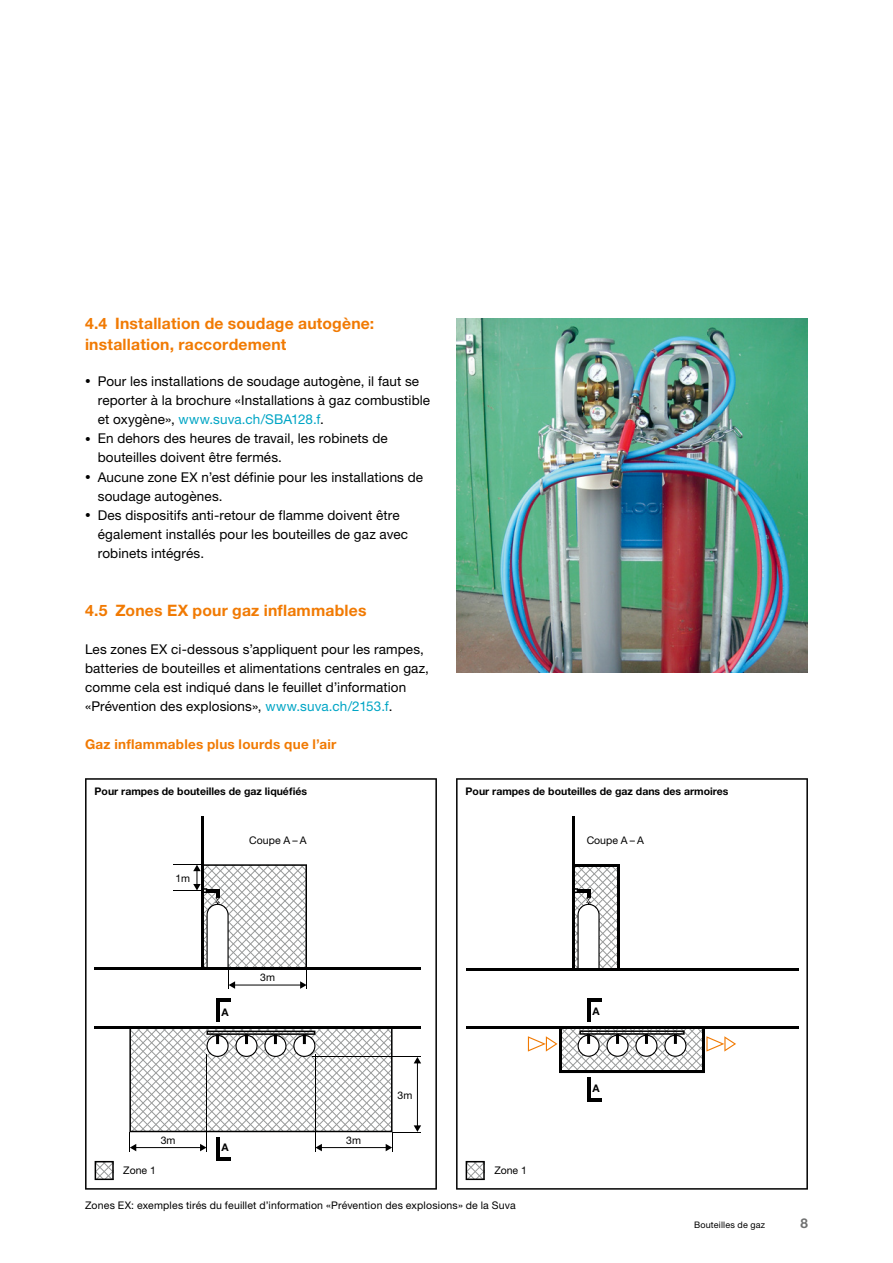
<style>
.page{position:relative;width:893px;height:1263px;background:#fff}
.page>*{position:absolute;margin:0;border:0;box-sizing:border-box;transform-origin:0 0}
.t1{font:700 15.75px/21.3px "Helvetica Neue LT Std";letter-spacing:.01em;color:#f17a03}
.t2{font:13.5px/19.2px "Helvetica Neue LT Std";letter-spacing:.01em;color:#000}
.t3{font:700 13.5px "Helvetica Neue LT Std";letter-spacing:.02em;color:#f17a03}
.t4{font:700 13.5px "Helvetica Neue LT Std";color:#6f7070}
.t5{font:10.5px "Helvetica Neue LT Std";letter-spacing:.015em;color:#000}
.t6{font:700 10.5px "Helvetica Neue LT Std";color:#000}
.t7{font:9px "Helvetica Neue LT Std";letter-spacing:.02em;color:#000}
.s1{font-size:11.25px}
.s2{color:#00a5c5}
</style>
<div class="page">
<img style="left:456px;top:319px;width:352px;height:354px">
<svg style="left:85px;top:778px;width:352px;height:411px"></svg>
<svg style="left:95px;top:1161px;width:19px;height:19px"></svg>
<hr style="left:216px;top:1137px;width:3px;height:24px;background:#000">
<hr style="left:216px;top:1158px;width:15px;height:3px;background:#000">
<hr style="left:216px;top:998px;width:3px;height:24px;background:#000">
<hr style="left:216px;top:998px;width:15px;height:3px;background:#000">
<hr style="left:173px;top:864px;width:30px;height:1px;background:#000">
<hr style="left:173px;top:890px;width:30px;height:1px;background:#000">
<svg style="left:193px;top:864px;width:115px;height:125px"></svg>
<hr style="left:202px;top:816px;width:2px;height:153px;background:#000">
<hr style="left:95px;top:967px;width:326px;height:2px;background:#000">
<hr style="left:95px;top:1026px;width:326px;height:2px;background:#000">
<svg style="left:129px;top:1028px;width:292px;height:123px"></svg>
<svg style="left:456px;top:778px;width:352px;height:411px"></svg>
<hr style="left:587px;top:1077px;width:3px;height:24px;background:#000">
<hr style="left:587px;top:1098px;width:15px;height:3px;background:#000">
<hr style="left:587px;top:998px;width:3px;height:24px;background:#000">
<hr style="left:587px;top:998px;width:15px;height:3px;background:#000">
<svg style="left:575px;top:866px;width:42px;height:102px"></svg>
<svg style="left:466px;top:1161px;width:19px;height:19px"></svg>
<hr style="left:466px;top:1026px;width:332px;height:2px;background:#000">
<hr style="left:466px;top:968px;width:332px;height:2px;background:#000">
<hr style="left:573px;top:816px;width:2px;height:154px;background:#000">
<hr style="left:617px;top:864px;width:3px;height:106px;background:#000">
<hr style="left:573px;top:864px;width:47px;height:2px;background:#000">
<svg style="left:528px;top:1028px;width:208px;height:45px"></svg>
<p class="t1" style="left:85px;top:312px;width:291px">4.4 Installation de soudage autogène: installation, raccordement</p>
<p class="t2" style="left:98px;top:371px;width:334px;text-indent:-13px"><span class="s1">•</span> Pour les installations de soudage autogène, il faut se reporter à la brochure «Installations à gaz combustible et oxygène», <span class="s2">www.suva.ch/SBA128.f</span>.</p>
<p class="t2" style="left:98px;top:429px;width:291px;text-indent:-13px"><span class="s1">•</span> En dehors des heures de travail, les robinets de bouteilles doivent être fermés.</p>
<p class="t2" style="left:98px;top:467px;width:327px;text-indent:-13px"><span class="s1">•</span> Aucune zone EX n’est définie pour les installations de soudage autogènes.</p>
<p class="t2" style="left:98px;top:505px;width:312px;text-indent:-13px"><span class="s1">•</span> Des dispositifs anti-retour de flamme doivent être également installés pour les bouteilles de gaz avec robinets intégrés.</p>
<p class="t1" style="left:85px;top:599px;width:283px">4.5 Zones EX pour gaz inflammables</p>
<p class="t2" style="left:85px;top:639px;width:345px">Les zones EX ci-dessous s’appliquent pour les rampes, batteries de bouteilles et alimentations centrales en gaz, comme cela est indiqué dans le feuillet d’information «Prévention des explosions», <span class="s2">www.suva.ch/2153.f</span>.</p>
<p class="t3" style="left:85px;top:736px;width:253px">Gaz inflammables plus lourds que l’air</p>
<p class="t6" style="left:95px;top:785px;width:214px">Pour rampes de bouteilles de gaz liquéfiés</p>
<p class="t5" style="left:175px;top:872px;width:16px">1m</p>
<p class="t5" style="left:249px;top:834px;width:59px">Coupe A – A</p>
<p class="t6" style="left:221px;top:1005px;width:9px">A</p>
<p class="t5" style="left:260px;top:971px;width:16px">3m</p>
<p class="t5" style="left:161px;top:1133px;width:16px">3m</p>
<p class="t5" style="left:346px;top:1133px;width:16px">3m</p>
<p class="t6" style="left:221px;top:1141px;width:9px">A</p>
<p class="t5" style="left:123px;top:1164px;width:34px">Zone 1</p>
<p class="t5" style="left:398px;top:1089px;width:16px">3m</p>
<p class="t6" style="left:466px;top:785px;width:264px">Pour rampes de bouteilles de gaz dans des armoires</p>
<p class="t5" style="left:587px;top:834px;width:59px">Coupe A – A</p>
<p class="t6" style="left:592px;top:1005px;width:9px">A</p>
<p class="t5" style="left:494px;top:1164px;width:34px">Zone 1</p>
<p class="t6" style="left:592px;top:1081px;width:9px">A</p>
<p class="t5" style="left:85px;top:1199px;width:432px">Zones EX: exemples tirés du feuillet d’information «Prévention des explosions» de la Suva</p>
<p class="t7" style="left:694px;top:1219px;width:73px">Bouteilles de gaz</p>
<p class="t4" style="left:800px;top:1215px;width:9px">8</p>
</div>
